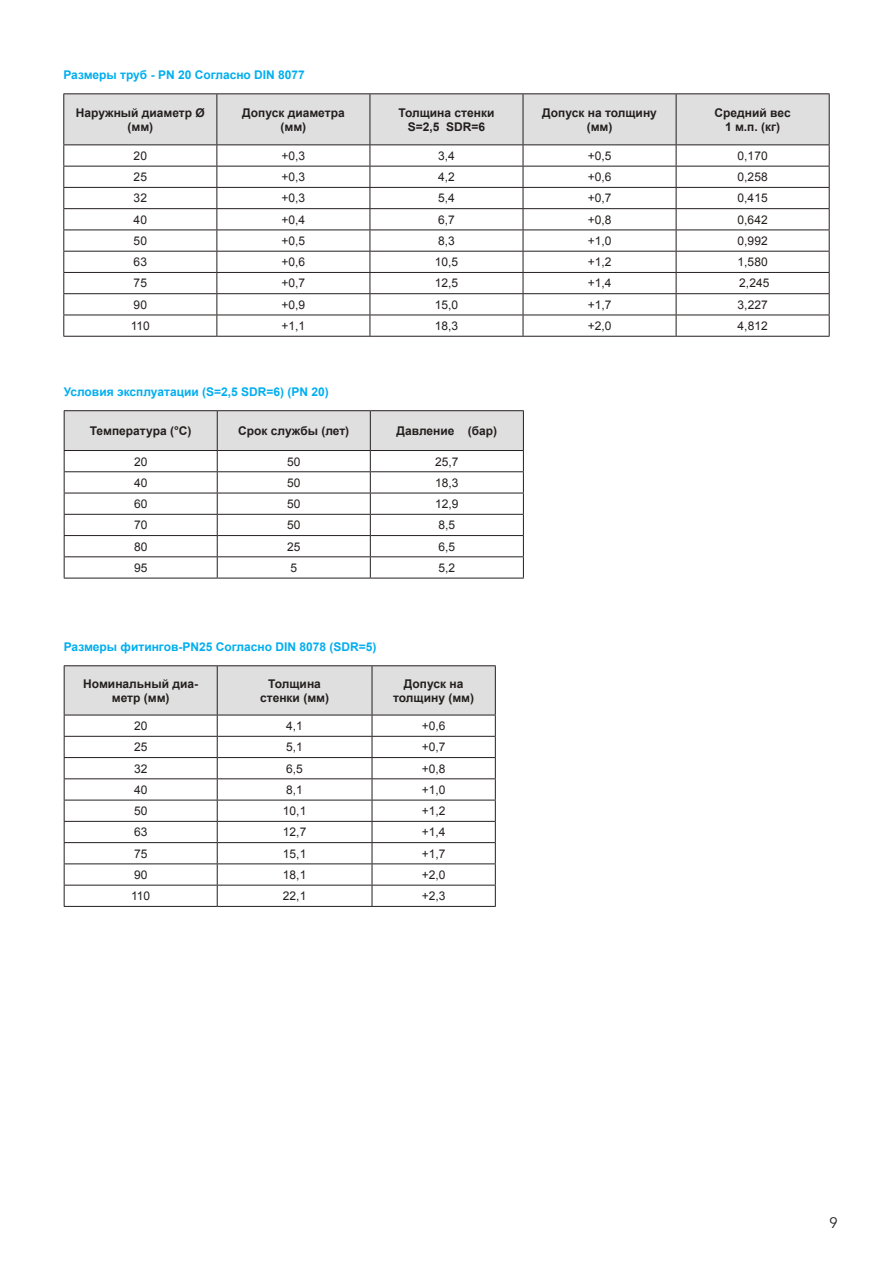
<style>
.page{position:relative;width:893px;height:1263px;background:#fff}
.page>*{position:absolute;margin:0;border:0;box-sizing:border-box;transform-origin:0 0}
.t1{font:15px "Avenir Next LT Pro";color:#241f1f}
.t2{font:12px "Arial";letter-spacing:.005em;color:#241f1f}
.t3{font:700 12px/14.4px "Arial";color:#241f1f;text-align:center}
.t4{font:700 12px "Arial";color:#00aeef}
</style>
<div class="page">
<hr style="left:63px;top:336px;width:154px;height:1px;background:#241f1f">
<hr style="left:217px;top:336px;width:153px;height:1px;background:#241f1f">
<hr style="left:370px;top:336px;width:153px;height:1px;background:#241f1f">
<hr style="left:523px;top:336px;width:153px;height:1px;background:#241f1f">
<hr style="left:676px;top:336px;width:154px;height:1px;background:#241f1f">
<svg style="left:63px;top:94px;width:767px;height:242px"></svg>
<hr style="left:63px;top:166px;width:154px;height:1px;background:#241f1f">
<hr style="left:217px;top:166px;width:153px;height:1px;background:#241f1f">
<hr style="left:370px;top:166px;width:153px;height:1px;background:#241f1f">
<hr style="left:523px;top:166px;width:153px;height:1px;background:#241f1f">
<hr style="left:676px;top:166px;width:154px;height:1px;background:#241f1f">
<hr style="left:63px;top:93px;width:154px;height:1px;background:#241f1f">
<hr style="left:63px;top:94px;width:1px;height:50px;background:#241f1f">
<hr style="left:217px;top:93px;width:153px;height:1px;background:#241f1f">
<hr style="left:216px;top:94px;width:1px;height:50px;background:#241f1f">
<hr style="left:370px;top:93px;width:153px;height:1px;background:#241f1f">
<hr style="left:370px;top:94px;width:1px;height:50px;background:#241f1f">
<hr style="left:523px;top:93px;width:153px;height:1px;background:#241f1f">
<hr style="left:523px;top:94px;width:1px;height:50px;background:#241f1f">
<hr style="left:676px;top:93px;width:154px;height:1px;background:#241f1f">
<hr style="left:676px;top:94px;width:1px;height:50px;background:#241f1f">
<hr style="left:829px;top:94px;width:1px;height:50px;background:#241f1f">
<hr style="left:63px;top:144px;width:154px;height:1px;background:#241f1f">
<hr style="left:217px;top:144px;width:153px;height:1px;background:#241f1f">
<hr style="left:370px;top:144px;width:153px;height:1px;background:#241f1f">
<hr style="left:523px;top:144px;width:153px;height:1px;background:#241f1f">
<hr style="left:676px;top:144px;width:154px;height:1px;background:#241f1f">
<hr style="left:64px;top:410px;width:153px;height:1px;background:#241f1f">
<hr style="left:217px;top:410px;width:153px;height:1px;background:#241f1f">
<hr style="left:370px;top:410px;width:154px;height:1px;background:#241f1f">
<svg style="left:64px;top:411px;width:460px;height:167px"></svg>
<hr style="left:64px;top:578px;width:153px;height:1px;background:#241f1f">
<hr style="left:217px;top:578px;width:153px;height:1px;background:#241f1f">
<hr style="left:370px;top:578px;width:154px;height:1px;background:#241f1f">
<hr style="left:64px;top:665px;width:153px;height:1px;background:#241f1f">
<hr style="left:217px;top:665px;width:155px;height:1px;background:#241f1f">
<hr style="left:372px;top:665px;width:124px;height:1px;background:#241f1f">
<svg style="left:64px;top:666px;width:432px;height:240px"></svg>
<hr style="left:64px;top:906px;width:153px;height:1px;background:#241f1f">
<hr style="left:217px;top:906px;width:155px;height:1px;background:#241f1f">
<hr style="left:372px;top:906px;width:124px;height:1px;background:#241f1f">
<p class="t4" style="left:63px;top:67px;width:243px">Размеры труб - PN 20 Согласно DIN 8077</p>
<p class="t3" style="left:76px;top:105px;width:130px">Наружный диаметр Ø (мм)</p>
<p class="t3" style="left:242px;top:105px;width:104px">Допуск диаметра (мм)</p>
<p class="t3" style="left:399px;top:105px;width:97px">Толщина стенки<br>S=2,5 SDR=6</p>
<p class="t3" style="left:542px;top:105px;width:116px">Допуск на толщину (мм)</p>
<p class="t3" style="left:715px;top:105px;width:78px">Средний вес<br>1 м.п. (кг)</p>
<p class="t2" style="left:134px;top:148px;width:15px">20</p>
<p class="t2" style="left:281px;top:148px;width:25px">+0,3</p>
<p class="t2" style="left:438px;top:148px;width:18px">3,4</p>
<p class="t2" style="left:588px;top:148px;width:25px">+0,5</p>
<p class="t2" style="left:737px;top:148px;width:32px">0,170</p>
<p class="t2" style="left:134px;top:169px;width:15px">25</p>
<p class="t2" style="left:281px;top:169px;width:25px">+0,3</p>
<p class="t2" style="left:438px;top:169px;width:18px">4,2</p>
<p class="t2" style="left:588px;top:169px;width:25px">+0,6</p>
<p class="t2" style="left:737px;top:169px;width:32px">0,258</p>
<p class="t2" style="left:134px;top:190px;width:15px">32</p>
<p class="t2" style="left:281px;top:190px;width:25px">+0,3</p>
<p class="t2" style="left:438px;top:190px;width:18px">5,4</p>
<p class="t2" style="left:588px;top:190px;width:25px">+0,7</p>
<p class="t2" style="left:737px;top:190px;width:32px">0,415</p>
<p class="t2" style="left:134px;top:212px;width:15px">40</p>
<p class="t2" style="left:281px;top:212px;width:25px">+0,4</p>
<p class="t2" style="left:438px;top:212px;width:18px">6,7</p>
<p class="t2" style="left:588px;top:212px;width:25px">+0,8</p>
<p class="t2" style="left:737px;top:212px;width:32px">0,642</p>
<p class="t2" style="left:134px;top:233px;width:15px">50</p>
<p class="t2" style="left:281px;top:233px;width:25px">+0,5</p>
<p class="t2" style="left:438px;top:233px;width:18px">8,3</p>
<p class="t2" style="left:588px;top:233px;width:25px">+1,0</p>
<p class="t2" style="left:737px;top:233px;width:32px">0,992</p>
<p class="t2" style="left:134px;top:254px;width:15px">63</p>
<p class="t2" style="left:281px;top:254px;width:25px">+0,6</p>
<p class="t2" style="left:435px;top:254px;width:25px">10,5</p>
<p class="t2" style="left:588px;top:254px;width:25px">+1,2</p>
<p class="t2" style="left:738px;top:254px;width:32px">1,580</p>
<p class="t2" style="left:134px;top:275px;width:15px">75</p>
<p class="t2" style="left:281px;top:275px;width:25px">+0,7</p>
<p class="t2" style="left:435px;top:275px;width:25px">12,5</p>
<p class="t2" style="left:588px;top:275px;width:25px">+1,4</p>
<p class="t2" style="left:739px;top:275px;width:32px">2,245</p>
<p class="t2" style="left:134px;top:297px;width:15px">90</p>
<p class="t2" style="left:282px;top:297px;width:25px">+0,9</p>
<p class="t2" style="left:435px;top:297px;width:25px">15,0</p>
<p class="t2" style="left:588px;top:297px;width:25px">+1,7</p>
<p class="t2" style="left:738px;top:297px;width:32px">3,227</p>
<p class="t2" style="left:131px;top:318px;width:21px">110</p>
<p class="t2" style="left:282px;top:318px;width:25px">+1,1</p>
<p class="t2" style="left:435px;top:318px;width:25px">18,3</p>
<p class="t2" style="left:588px;top:318px;width:25px">+2,0</p>
<p class="t2" style="left:738px;top:318px;width:32px">4,812</p>
<p class="t4" style="left:64px;top:384px;width:267px">Условия эксплуатации (S=2,5 SDR=6) (PN 20)</p>
<p class="t3" style="left:90px;top:424px;width:103px">Температура (°C)</p>
<p class="t3" style="left:238px;top:424px;width:112px">Срок службы (лет)</p>
<p class="t3" style="left:397px;top:424px;width:102px">Давление (бар)</p>
<p class="t2" style="left:134px;top:453px;width:15px">20</p>
<p class="t2" style="left:287px;top:453px;width:15px">50</p>
<p class="t2" style="left:435px;top:453px;width:25px">25,7</p>
<p class="t2" style="left:134px;top:475px;width:15px">40</p>
<p class="t2" style="left:287px;top:475px;width:15px">50</p>
<p class="t2" style="left:435px;top:475px;width:25px">18,3</p>
<p class="t2" style="left:134px;top:496px;width:15px">60</p>
<p class="t2" style="left:287px;top:496px;width:15px">50</p>
<p class="t2" style="left:435px;top:496px;width:25px">12,9</p>
<p class="t2" style="left:134px;top:517px;width:15px">70</p>
<p class="t2" style="left:287px;top:517px;width:15px">50</p>
<p class="t2" style="left:438px;top:517px;width:18px">8,5</p>
<p class="t2" style="left:134px;top:538px;width:15px">80</p>
<p class="t2" style="left:287px;top:538px;width:15px">25</p>
<p class="t2" style="left:438px;top:538px;width:18px">6,5</p>
<p class="t2" style="left:134px;top:560px;width:15px">95</p>
<p class="t2" style="left:290px;top:560px;width:8px">5</p>
<p class="t2" style="left:438px;top:560px;width:18px">5,2</p>
<p class="t4" style="left:64px;top:639px;width:314px">Размеры фитингов-PN25 Согласно DIN 8078 (SDR=5)</p>
<p class="t3" style="left:83px;top:676px;width:116px">Номинальный диа&shy;метр (мм)</p>
<p class="t3" style="left:260px;top:676px;width:70px">Толщина стенки (мм)</p>
<p class="t3" style="left:393px;top:676px;width:82px">Допуск на толщину (мм)</p>
<p class="t2" style="left:134px;top:718px;width:15px">20</p>
<p class="t2" style="left:286px;top:718px;width:18px">4,1</p>
<p class="t2" style="left:422px;top:718px;width:25px">+0,6</p>
<p class="t2" style="left:134px;top:739px;width:15px">25</p>
<p class="t2" style="left:286px;top:739px;width:18px">5,1</p>
<p class="t2" style="left:422px;top:739px;width:25px">+0,7</p>
<p class="t2" style="left:134px;top:760px;width:15px">32</p>
<p class="t2" style="left:286px;top:760px;width:18px">6,5</p>
<p class="t2" style="left:422px;top:760px;width:25px">+0,8</p>
<p class="t2" style="left:134px;top:782px;width:15px">40</p>
<p class="t2" style="left:286px;top:782px;width:18px">8,1</p>
<p class="t2" style="left:422px;top:782px;width:25px">+1,0</p>
<p class="t2" style="left:134px;top:803px;width:15px">50</p>
<p class="t2" style="left:283px;top:803px;width:25px">10,1</p>
<p class="t2" style="left:422px;top:803px;width:25px">+1,2</p>
<p class="t2" style="left:134px;top:824px;width:15px">63</p>
<p class="t2" style="left:283px;top:824px;width:25px">12,7</p>
<p class="t2" style="left:422px;top:824px;width:25px">+1,4</p>
<p class="t2" style="left:134px;top:845px;width:15px">75</p>
<p class="t2" style="left:283px;top:845px;width:25px">15,1</p>
<p class="t2" style="left:422px;top:845px;width:25px">+1,7</p>
<p class="t2" style="left:134px;top:867px;width:15px">90</p>
<p class="t2" style="left:283px;top:867px;width:25px">18,1</p>
<p class="t2" style="left:422px;top:867px;width:25px">+2,0</p>
<p class="t2" style="left:131px;top:888px;width:21px">110</p>
<p class="t2" style="left:283px;top:888px;width:25px">22,1</p>
<p class="t2" style="left:422px;top:888px;width:25px">+2,3</p>
<p class="t1" style="left:829px;top:1213px;width:10px">9</p>
</div>
